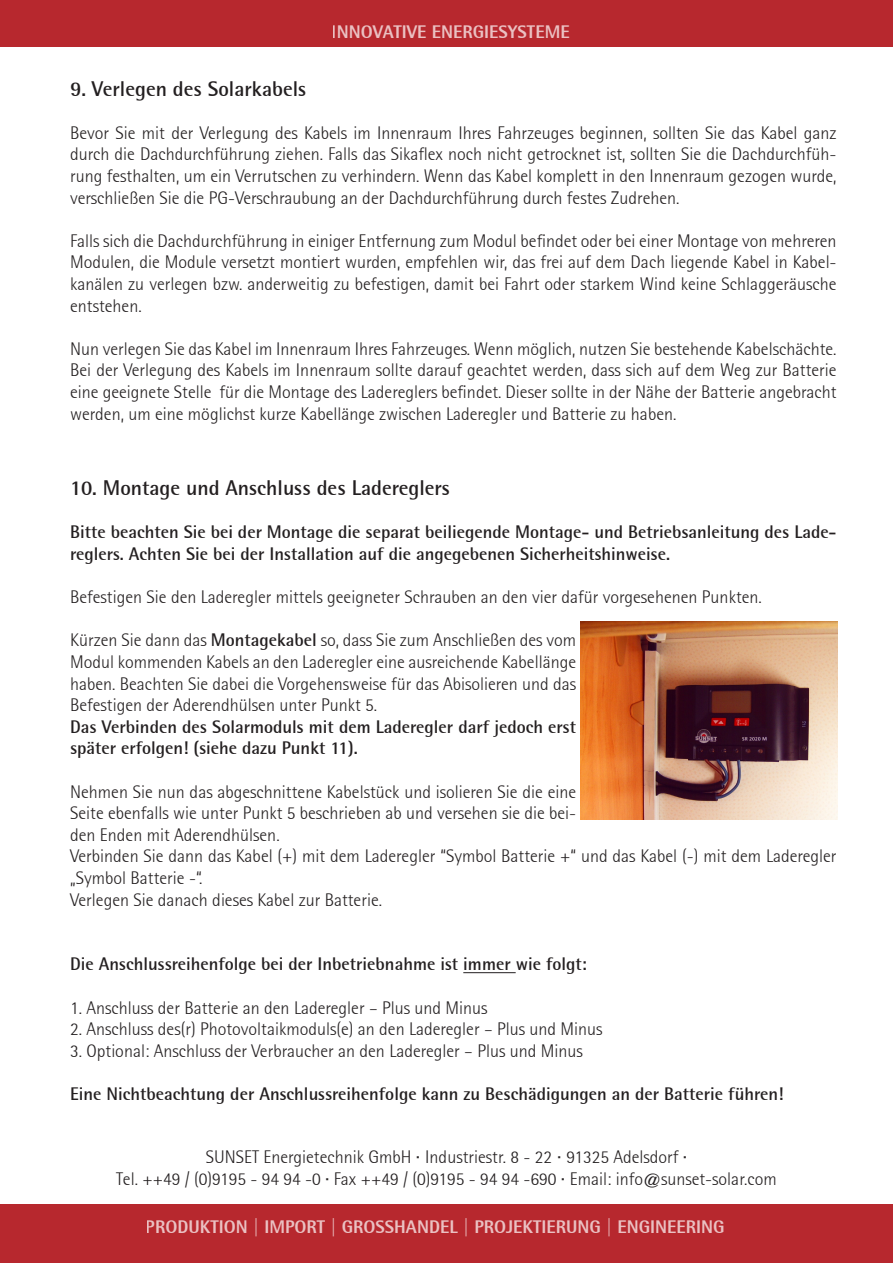
<style>
.page{position:relative;width:893px;height:1263px;background:#fff}
.page>*{position:absolute;margin:0;border:0;box-sizing:border-box;transform-origin:0 0}
.t1{font:700 21px "Rotis Semi Sans";color:#231f20}
.t2{font:300 18px/21.6px "Rotis Semisans";color:#231f20;text-align:justify}
.t3{font:700 18px/21.6px "Rotis Semi Sans";color:#231f20}
.t4{font:800 18px "Rotis Semi Sans";color:#fff}
.s1{font-family:"Rotis Semi Sans";font-weight:700}
</style>
<div class="page">
<div style="left:0;top:0;width:893px;height:47px;background:#b7282e"></div>
<div style="left:0;top:1205px;width:893px;height:58px;background:#b7282e"></div>
<hr style="left:463px;top:972px;width:53px;height:1px;background:#231f20">
<img style="left:580px;top:622px;width:258px;height:197px">
<p class="t4" style="left:332px;top:21px;width:239px">INNOVATIVE ENERGIESYSTEME</p>
<p class="t1" style="left:70px;top:75px;width:238px">9. Verlegen des Solarkabels</p>
<p class="t2" style="left:70px;top:122px;width:768px">Bevor Sie mit der Verlegung des Kabels im Innenraum Ihres Fahrzeuges beginnen, sollten Sie das Kabel ganz durch die Dachdurchführung ziehen. Falls das Sikaflex noch nicht getrocknet ist, sollten Sie die Dachdurchfüh&shy;rung festhalten, um ein Verrutschen zu verhindern. Wenn das Kabel komplett in den Innenraum gezogen wurde, verschließen Sie die PG-Verschraubung an der Dachdurchführung durch festes Zudrehen.</p>
<p class="t2" style="left:70px;top:230px;width:768px">Falls sich die Dachdurchführung in einiger Entfernung zum Modul befindet oder bei einer Montage von mehreren Modulen, die Module versetzt montiert wurden, empfehlen wir, das frei auf dem Dach liegende Kabel in Kabel&shy;kanälen zu verlegen bzw. anderweitig zu befestigen, damit bei Fahrt oder starkem Wind keine Schlaggeräusche entstehen.</p>
<p class="t2" style="left:70px;top:338px;width:768px">Nun verlegen Sie das Kabel im Innenraum Ihres Fahrzeuges. Wenn möglich, nutzen Sie bestehende Kabelschächte.</p>
<p class="t2" style="left:70px;top:359px;width:768px">Bei der Verlegung des Kabels im Innenraum sollte darauf geachtet werden, dass sich auf dem Weg zur Batterie eine geeignete Stelle für die Montage des Ladereglers befindet. Dieser sollte in der Nähe der Batterie angebracht werden, um eine möglichst kurze Kabellänge zwischen Laderegler und Batterie zu haben.</p>
<p class="t1" style="left:70px;top:475px;width:381px">10. Montage und Anschluss des Ladereglers</p>
<p class="t3" style="left:70px;top:521px;width:768px">Bitte beachten Sie bei der Montage die separat beiliegende Montage- und Betriebsanleitung des Lade&shy;reglers. Achten Sie bei der Installation auf die angegebenen Sicherheitshinweise.</p>
<p class="t2" style="left:70px;top:586px;width:693px">Befestigen Sie den Laderegler mittels geeigneter Schrauben an den vier dafür vorgesehenen Punkten.</p>
<p class="t2" style="left:70px;top:629px;width:508px">Kürzen Sie dann das <span class="s1">Montagekabel</span> so, dass Sie zum Anschließen des vom Modul kommenden Kabels an den Laderegler eine ausreichende Kabellänge haben. Beachten Sie dabei die Vorgehensweise für das Abisolieren und das Befestigen der Aderendhülsen unter Punkt 5.</p>
<p class="t3" style="left:70px;top:716px;width:507px">Das Verbinden des Solarmoduls mit dem Laderegler darf jedoch erst später erfolgen! (siehe dazu Punkt 11).</p>
<p class="t2" style="left:70px;top:781px;width:507px">Nehmen Sie nun das abgeschnittene Kabelstück und isolieren Sie die eine Seite ebenfalls wie unter Punkt 5 beschrieben ab und versehen sie die bei&shy;den Enden mit Aderendhülsen.</p>
<p class="t2" style="left:70px;top:845px;width:768px">Verbinden Sie dann das Kabel (+) mit dem Laderegler “Symbol Batterie +“ und das Kabel (-) mit dem Laderegler „Symbol Batterie -“.</p>
<p class="t2" style="left:70px;top:889px;width:313px">Verlegen Sie danach dieses Kabel zur Batterie.</p>
<p class="t3" style="left:70px;top:953px;width:518px">Die Anschlussreihenfolge bei der Inbetriebnahme ist immer wie folgt:</p>
<p class="t2" style="left:70px;top:997px;width:419px">1. Anschluss der Batterie an den Laderegler – Plus und Minus</p>
<p class="t2" style="left:70px;top:1018px;width:534px">2. Anschluss des(r) Photovoltaikmoduls(e) an den Laderegler – Plus und Minus</p>
<p class="t2" style="left:70px;top:1040px;width:514px">3. Optional: Anschluss der Verbraucher an den Laderegler – Plus und Minus</p>
<p class="t3" style="left:70px;top:1083px;width:715px">Eine Nichtbeachtung der Anschlussreihenfolge kann zu Beschädigungen an der Batterie führen!</p>
<p class="t2" style="left:206px;top:1146px;width:483px">SUNSET Energietechnik GmbH <span class="s1">·</span> Industriestr. 8 - 22 <span class="s1">·</span> 91325 Adelsdorf <span class="s1">·</span></p>
<p class="t2" style="left:116px;top:1168px;width:662px">Tel. ++49 / (0)9195 - 94 94 -0 <span class="s1">·</span> Fax ++49 / (0)9195 - 94 94 -690 <span class="s1">·</span> Email: info@sunset-solar.com</p>
<p class="t4" style="left:146px;top:1215px;width:580px">PRODUKTION | IMPORT | GROSSHANDEL | PROJEKTIERUNG | ENGINEERING</p>
</div>
